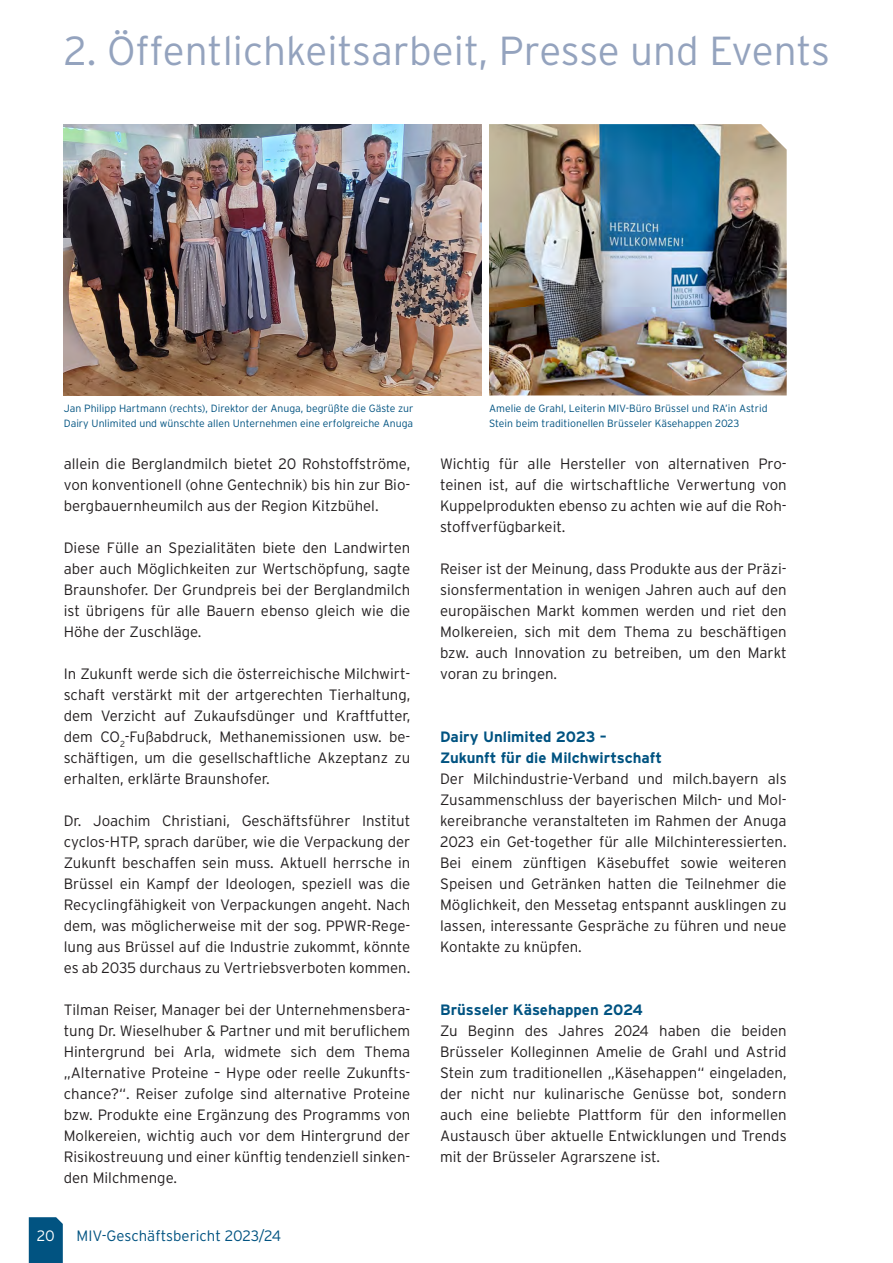
<style>
.page{position:relative;width:893px;height:1263px;background:#fff}
.page>*{position:absolute;margin:0;border:0;box-sizing:border-box;transform-origin:0 0}
.t1{font:300 40.5px "Interstate";color:#94a3be}
.t2{font:300 15px/21px "Interstate";color:#231f20;text-align:justify}
.t3{font:700 15px/21px "Interstate";color:#015381}
.t4{font:300 15px "Interstate";color:#015381}
.t5{font:300 15px "Interstate";color:#fff}
.t6{font:300 10.5px/15px "Interstate";color:#015381}
</style>
<div class="page">
<div style="left:29px;top:1217px;width:34px;height:46px;background:#015381"></div>
<img style="left:489px;top:124px;width:298px;height:271px">
<img style="left:64px;top:124px;width:418px;height:271px">
<h1 class="t1" style="left:64px;top:28px;width:768px">2. Öffentlichkeitsarbeit, Presse und Events</h1>
<p class="t6" style="left:64px;top:401px;width:351px">Jan Philipp Hartmann (rechts), Direktor der Anuga, begrüßte die Gäste zur<br>Dairy Unlimited und wünschte allen Unternehmen eine erfolgreiche Anuga</p>
<p class="t2" style="left:64px;top:453px;width:348px">allein die Berglandmilch bietet 20 Rohstoffströme, von konventionell (ohne Gentechnik) bis hin zur Bio&shy;bergbauernheumilch aus der Region Kitzbühel.</p>
<p class="t2" style="left:64px;top:537px;width:348px">Diese Fülle an Spezialitäten biete den Landwirten aber auch Möglichkeiten zur Wertschöpfung, sagte Braunshofer. Der Grundpreis bei der Berglandmilch ist übrigens für alle Bauern ebenso gleich wie die Höhe der Zuschläge.</p>
<p class="t2" style="left:64px;top:663px;width:348px">In Zukunft werde sich die österreichische Milchwirt&shy;schaft verstärkt mit der artgerechten Tierhaltung, dem Verzicht auf Zukaufsdünger und Kraftfutter, dem CO<sub>2</sub>-Fußabdruck, Methanemissionen usw. be&shy;schäftigen, um die gesellschaftliche Akzeptanz zu erhalten, erklärte Braunshofer.</p>
<p class="t2" style="left:64px;top:810px;width:348px">Dr. Joachim Christiani, Geschäftsführer Institut cyclos-HTP, sprach darüber, wie die Verpackung der Zukunft beschaffen sein muss. Aktuell herrsche in Brüssel ein Kampf der Ideologen, speziell was die Recyclingfähigkeit von Verpackungen angeht. Nach dem, was möglicherweise mit der sog. PPWR-Rege&shy;lung aus Brüssel auf die Industrie zukommt, könnte es ab 2035 durchaus zu Vertriebsverboten kommen.</p>
<p class="t2" style="left:64px;top:999px;width:348px">Tilman Reiser, Manager bei der Unternehmensbera&shy;tung Dr. Wieselhuber &amp; Partner und mit beruflichem Hintergrund bei Arla, widmete sich dem Thema „Alternative Proteine – Hype oder reelle Zukunfts&shy;chance?“. Reiser zufolge sind alternative Proteine bzw. Produkte eine Ergänzung des Programms von Molkereien, wichtig auch vor dem Hintergrund der Risikostreuung und einer künftig tendenziell sinken&shy;den Milchmenge.</p>
<p class="t5" style="left:37px;top:1227px;width:20px">20</p>
<p class="t4" style="left:77px;top:1227px;width:206px">MIV-Geschäftsbericht 2023/24</p>
<p class="t6" style="left:489px;top:401px;width:280px">Amelie de Grahl, Leiterin MIV-Büro Brüssel und RA’in Astrid<br>Stein beim traditionellen Brüsseler Käsehappen 2023</p>
<p class="t2" style="left:440px;top:453px;width:348px">Wichtig für alle Hersteller von alternativen Pro&shy;teinen ist, auf die wirtschaftliche Verwertung von Kuppelprodukten ebenso zu achten wie auf die Roh&shy;stoffverfügbarkeit.</p>
<p class="t2" style="left:440px;top:558px;width:348px">Reiser ist der Meinung, dass Produkte aus der Präzi&shy;sionsfermentation in wenigen Jahren auch auf den europäischen Markt kommen werden und riet den Molkereien, sich mit dem Thema zu beschäftigen bzw. auch Innovation zu betreiben, um den Markt voran zu bringen.</p>
<p class="t3" style="left:440px;top:726px;width:223px">Dairy Unlimited 2023 –<br>Zukunft für die Milchwirtschaft</p>
<p class="t2" style="left:440px;top:768px;width:348px">Der Milchindustrie-Verband und milch.bayern als Zusammenschluss der bayerischen Milch- und Mol&shy;kereibranche veranstalteten im Rahmen der Anuga 2023 ein Get-together für alle Milchinteressierten.<br>Bei einem zünftigen Käsebuffet sowie weiteren Speisen und Getränken hatten die Teilnehmer die Möglichkeit, den Messetag entspannt ausklingen zu lassen, interessante Gespräche zu führen und neue Kontakte zu knüpfen.</p>
<p class="t3" style="left:440px;top:999px;width:204px">Brüsseler Käsehappen 2024</p>
<p class="t2" style="left:440px;top:1020px;width:348px">Zu Beginn des Jahres 2024 haben die beiden Brüsseler Kolleginnen Amelie de Grahl und Astrid Stein zum traditionellen „Käsehappen“ eingeladen, der nicht nur kulinarische Genüsse bot, sondern auch eine beliebte Plattform für den informellen Austausch über aktuelle Entwicklungen und Trends mit der Brüsseler Agrarszene ist.</p>
</div>
